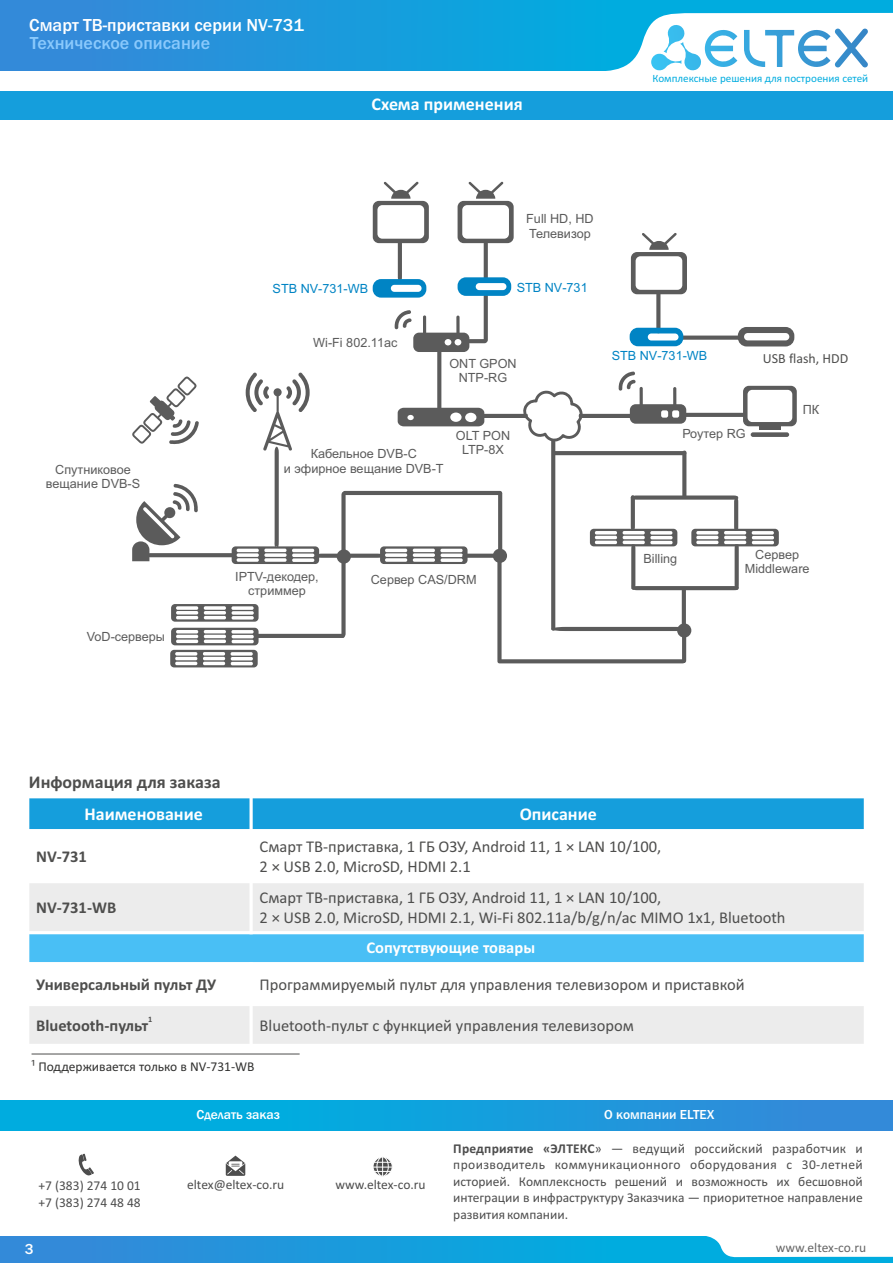
<style>
.page{position:relative;width:893px;height:1263px;background:#fff}
.page>*{position:absolute;margin:0;border:0;box-sizing:border-box;transform-origin:0 0}
.t1{font:700 18px "Calibri";color:#fff}
.t2{font:500 18px "Franklin Gothic";color:#fff}
.t3{font:700 18px "Calibri";color:#4e4e4d}
.t4{font:500 18px "Franklin Gothic";color:#8ac9fc}
.t5{font:16.5px/20.1px "Calibri";color:#4e4e4d}
.t6{font:700 16.5px "Calibri";color:#4e4e4d}
.t7{font:700 16.5px "Calibri";color:#fff}
.t8{font:500 15px "Franklin Gothic";color:#fff}
.t9{font:13.95px "Calibri";color:#4e4e4d}
.t10{font:13.5px/16.5px "Calibri";color:#4d4d4d;text-align:justify}
.t11{font:13.5px "Calibri";color:#313130}
.t12{font:500 13.5px "Franklin Gothic";color:#fff}
.t13{font:13.5px "Calibri";color:#666}
.t14{font:12.6px/14.1px "Arial";color:#5b5b5b;text-align:center}
.t15{font:12.6px "Arial";color:#0084c4}
.t16{font:11.1px "Calibri";color:#00acdf}
.t17{font:700 8.25px "Calibri";color:#4e4e4d}
.s1{font-size:15px;color:#4e4e4d}
.s2{font-weight:700}
</style>
<div class="page">
<div style="left:0;top:1236px;width:893px;height:27px;background:linear-gradient(to right,#3489d9,#00b4e0)"></div>
<svg style="left:703px;top:1236px;width:190px;height:21px"></svg>
<div style="left:0;top:91px;width:893px;height:29px;background:#159edc"></div>
<div style="left:0;top:1100px;width:893px;height:30px;background:linear-gradient(to right,#00b4e0,#3489d9)"></div>
<svg style="left:226px;top:1155px;width:19px;height:21px"></svg>
<div style="left:373px;top:1156px;width:20px;height:21px;background:#fafafa;border:1px solid #fff;border-radius:50%"></div>
<div style="left:376px;top:1156px;width:13px;height:20px;background:#fefefe;border:1px solid #fff;border-radius:50%"></div>
<svg style="left:373px;top:1157px;width:19px;height:19px"></svg>
<svg style="left:78px;top:1154px;width:16px;height:22px"></svg>
<div style="left:28px;top:797px;width:223px;height:34px;background:#159edc"></div>
<div style="left:251px;top:797px;width:614px;height:34px;background:#159edc"></div>
<div style="left:28px;top:882px;width:223px;height:51px;background:#ececec"></div>
<div style="left:251px;top:882px;width:614px;height:51px;background:#ececec"></div>
<div style="left:28px;top:933px;width:837px;height:31px;background:#49bff5"></div>
<div style="left:28px;top:1004px;width:223px;height:41px;background:#ececec"></div>
<div style="left:251px;top:1004px;width:614px;height:41px;background:#ececec"></div>
<hr style="left:26px;top:795px;width:3px;height:252px;background:#fff">
<hr style="left:249px;top:962px;width:4px;height:85px;background:#fff">
<hr style="left:249px;top:795px;width:4px;height:139px;background:#fff">
<hr style="left:864px;top:795px;width:3px;height:252px;background:#fff">
<hr style="left:26px;top:1044px;width:841px;height:3px;background:#fff">
<hr style="left:26px;top:1003px;width:841px;height:3px;background:#fff">
<hr style="left:26px;top:962px;width:841px;height:3px;background:#fff">
<hr style="left:26px;top:931px;width:841px;height:3px;background:#fff">
<hr style="left:26px;top:880px;width:841px;height:3px;background:#fff">
<hr style="left:26px;top:829px;width:841px;height:3px;background:#fff">
<hr style="left:26px;top:795px;width:841px;height:3px;background:#fff">
<div style="left:0;top:0;width:893px;height:71px;background:linear-gradient(to right,#3489d9,#00b4e0)"></div>
<svg style="left:589px;top:13px;width:304px;height:58px"></svg>
<svg style="left:132px;top:182px;width:665px;height:485px"></svg>
<hr style="left:32px;top:1053px;width:268px;height:1px;background:#4e4e4d">
<h1 class="t2" style="left:29px;top:19px;width:276px">Смарт ТВ-приставки серии NV-731</h1>
<h1 class="t4" style="left:30px;top:36px;width:182px">Техническое описание</h1>
<h1 class="t1" style="left:372px;top:96px;width:153px">Схема применения</h1>
<p class="t16" style="left:652px;top:73px;width:217px">Комплексные решения для построения сетей</p>
<p class="t15" style="left:273px;top:284px;width:97px">STB NV-731-WB</p>
<p class="t14" style="left:313px;top:337px;width:86px">Wi-Fi 802.11ac</p>
<p class="t14" style="left:526px;top:213px;width:69px;text-align:left">Full HD, HD<br>Телевизор</p>
<p class="t15" style="left:517px;top:283px;width:73px">STB NV-731</p>
<p class="t14" style="left:449px;top:357px;width:69px">ONT GPON<br>NTP-RG</p>
<p class="t15" style="left:612px;top:351px;width:97px">STB NV-731-WB</p>
<p class="t9" style="left:763px;top:352px;width:87px">USB flash, HDD</p>
<p class="t14" style="left:803px;top:404px;width:18px">ПК</p>
<p class="t14" style="left:311px;top:448px;width:108px">Кабельное DVB-C</p>
<p class="t14" style="left:55px;top:463px;width:77px">Спутниковое</p>
<p class="t14" style="left:284px;top:462px;width:161px">и эфирное вещание DVB-T</p>
<p class="t14" style="left:46px;top:478px;width:96px">вещание DVB-S</p>
<p class="t14" style="left:456px;top:430px;width:56px">OLT PON</p>
<p class="t14" style="left:682px;top:427px;width:65px">Роутер RG</p>
<p class="t14" style="left:462px;top:444px;width:43px">LTP-8X</p>
<p class="t14" style="left:87px;top:630px;width:80px">VoD-серверы</p>
<p class="t14" style="left:235px;top:571px;width:85px">IPTV-декодер, стриммер</p>
<h1 class="t3" style="left:29px;top:775px;width:193px">Информация для заказа</h1>
<p class="t14" style="left:371px;top:573px;width:107px">Сервер CAS/DRM</p>
<p class="t14" style="left:643px;top:552px;width:35px">Billing</p>
<p class="t14" style="left:745px;top:548px;width:66px">Сервер<br>Middleware</p>
<h1 class="t1" style="left:84px;top:806px;width:120px">Наименование</h1>
<h1 class="t1" style="left:520px;top:806px;width:79px">Описание</h1>
<p class="t6" style="left:36px;top:849px;width:52px">NV-731</p>
<p class="t5" style="left:260px;top:837px;width:403px">Смарт ТВ-приставка, 1 ГБ ОЗУ, Android 11, 1 × LAN 10/100,<br>2 × USB 2.0, MicroSD, HDMI 2.1</p>
<p class="t6" style="left:36px;top:900px;width:82px">NV-731-WB</p>
<p class="t5" style="left:260px;top:888px;width:527px">Смарт ТВ-приставка, 1 ГБ ОЗУ, Android 11, 1 × LAN 10/100,<br>2 × USB 2.0, MicroSD, HDMI 2.1, Wi-Fi 802.11а/b/g/n/ac MIMO 1x1, Bluetooth</p>
<p class="t7" style="left:367px;top:940px;width:170px">Сопутствующие товары</p>
<p class="t6" style="left:36px;top:977px;width:181px">Универсальный пульт ДУ</p>
<p class="t5" style="left:260px;top:975px;width:487px">Программируемый пульт для управления телевизором и приставкой</p>
<p class="t17" style="left:148px;top:1016px;width:6px">1</p>
<p class="t6" style="left:36px;top:1018px;width:114px">Bluetooth-пульт</p>
<p class="t5" style="left:260px;top:1016px;width:376px">Bluetooth-пульт c функцией управления телевизором</p>
<p class="t11" style="left:31px;top:1061px;width:225px"><span class="s1">¹</span> Поддерживается только в NV-731-WB</p>
<p class="t12" style="left:197px;top:1109px;width:85px">Сделать заказ</p>
<p class="t10" style="left:38px;top:1179px;width:104px">+7 (383) 274 10 01 +7 (383) 274 48 48</p>
<p class="t10" style="left:187px;top:1177px;width:99px">eltex@eltex-co.ru</p>
<p class="t10" style="left:335px;top:1177px;width:92px">www.eltex-co.ru</p>
<p class="t12" style="left:604px;top:1110px;width:112px">О компании ELTEX</p>
<p class="t10" style="left:453px;top:1141px;width:411px"><span class="s2">Предприятие «ЭЛТЕКС</span>» — ведущий российский разработчик и производитель коммуникационного оборудования с 30-летней историей. Комплексность решений и возможность их бесшовной интеграции в инфраструктуру Заказчика — приоритетное направление развития компании.</p>
<p class="t8" style="left:25px;top:1243px;width:10px">3</p>
<p class="t13" style="left:776px;top:1242px;width:92px">www.eltex-co.ru</p>
</div>
